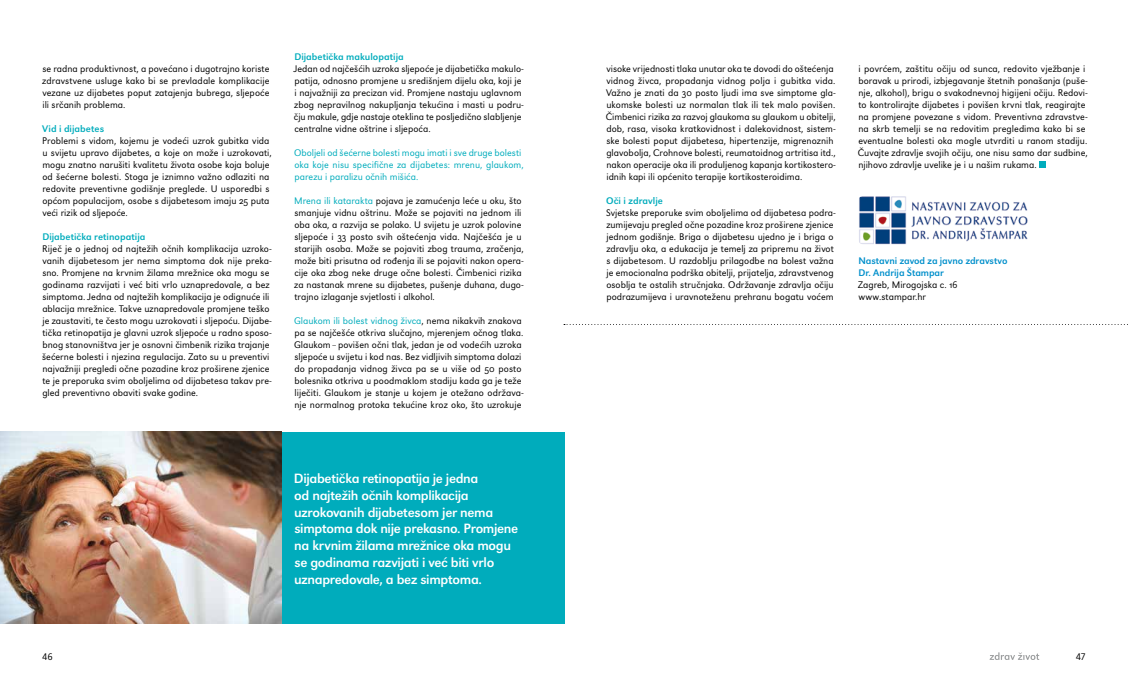
<style>
.page{position:relative;width:1128px;height:690px;background:#fff}
.page>*{position:absolute;margin:0;border:0;box-sizing:border-box;transform-origin:0 0}
.t1{font:14px/16.8px "URW Grotesk TOT";letter-spacing:-.025em;color:#fff}
.t2{font:300 10px/12px "URW Grotesk TOT";color:#000}
.t3{font:300 10px/12px "URW Grotesk TOT";color:#00acbc}
.t4{font:10px/12px "URW Grotesk TOT";color:#008fcb}
.t5{font:10px "URW Grotesk TOT";letter-spacing:.005em;color:#00acbc}
.s1{font-family:"URW Grotesk SCTOT"}
.s2{color:#00acbc}
.s3{font-weight:300;color:#000}
.s4{font-family:"URW Grotesk SCTOT";font-weight:300;color:#000}
</style>
<div class="page">
<svg style="left:990px;top:652px;width:49px;height:8px"></svg>
<div style="left:282px;top:432px;width:283px;height:192px;background:#00acbc"></div>
<img style="left:0;top:432px;width:282px;height:192px">
<img style="left:859px;top:196px;width:169px;height:48px">
<svg style="left:564px;top:324px;width:564px;height:1px"></svg>
<svg style="left:1039px;top:162px;width:6px;height:6px"></svg>
<p class="t2" style="left:42px;top:63px;width:229px;text-align:justify">se radna produktivnost, a povećano i dugotrajno koriste zdravstvene usluge kako bi se prevladale komplikacije vezane uz dijabetes poput zatajenja bubrega, sljepoće ili srčanih problema.</p>
<p class="t5" style="left:42px;top:123px;width:63px">Vid i dijabetes</p>
<p class="t2" style="left:42px;top:135px;width:231px">Problemi s vidom, kojemu je vodeći uzrok gubitka vida u svijetu upravo dijabetes, a koje on može i uzrokovati, mogu znatno narušiti kvalitetu života osobe koja boluje od šećerne bolesti. Stoga je iznimno važno odlaziti na redovite preventivne godišnje preglede. U usporedbi s općom populacijom, osobe s dijabetesom imaju <span class="s1">25</span> puta veći rizik od sljepoće.</p>
<p class="t5" style="left:42px;top:231px;width:105px">Dijabetička retinopatija</p>
<p class="t2" style="left:42px;top:243px;width:231px">Riječ je o jednoj od najtežih očnih komplikacija uzroko&shy;vanih dijabetesom jer nema simptoma dok nije preka&shy;sno. Promjene na krvnim žilama mrežnice oka mogu se godinama razvijati i već biti vrlo uznapredovale, a bez simptoma. Jedna od najtežih komplikacija je odignuće ili ablacija mrežnice. Takve uznapredovale promjene teško je zaustaviti, te često mogu uzrokovati i sljepoću. Dijabe&shy;tička retinopatija je glavni uzrok sljepoće u radno sposo&shy;bnog stanovništva jer je osnovni čimbenik rizika trajanje šećerne bolesti i njezina regulacija. Zato su u preventivi najvažniji pregledi očne pozadine kroz proširene zjenice te je preporuka svim oboljelima od dijabetesa takav pre&shy;gled preventivno obaviti svake godine.</p>
<p class="t5" style="left:294px;top:51px;width:111px">Dijabetička makulopatija</p>
<p class="t2" style="left:294px;top:63px;width:231px">Jedan od najčešćih uzroka sljepoće je dijabetička makulo&shy;patija, odnosno promjene u središnjem dijelu oka, koji je i najvažniji za precizan vid. Promjene nastaju uglavnom zbog nepravilnog nakupljanja tekućina i masti u podru&shy;čju makule, gdje nastaje oteklina te posljedično slabljenje centralne vidne oštrine i sljepoća.</p>
<p class="t3" style="left:294px;top:147px;width:231px">Oboljeli od šećerne bolesti mogu imati i sve druge bolesti oka koje nisu specifične za dijabetes: mrenu, glaukom, parezu i paralizu očnih mišića.</p>
<p class="t2" style="left:294px;top:195px;width:231px"><span class="s2">Mrena ili katarakta</span> pojava je zamućenja leće u oku, što smanjuje vidnu oštrinu. Može se pojaviti na jednom ili oba oka, a razvija se polako. U svijetu je uzrok polovine sljepoće i <span class="s1">33</span> posto svih oštećenja vida. Najčešća je u starijih osoba. Može se pojaviti zbog trauma, zračenja, može biti prisutna od rođenja ili se pojaviti nakon opera&shy;cije oka zbog neke druge očne bolesti. Čimbenici rizika za nastanak mrene su dijabetes, pušenje duhana, dugo&shy;trajno izlaganje svjetlosti i alkohol.</p>
<p class="t2" style="left:294px;top:315px;width:231px"><span class="s2">Glaukom ili bolest vidnog živca</span>, nema nikakvih znakova pa se najčešće otkriva slučajno, mjerenjem očnog tlaka.<br>Glaukom–povišen očni tlak, jedan je od vodećih uzroka sljepoće u svijetu i kod nas. Bez vidljivih simptoma dolazi do propadanja vidnog živca pa se u više od <span class="s1">50</span> posto bolesnika otkriva u poodmaklom stadiju kada ga je teže liječiti. Glaukom je stanje u kojem je otežano održava&shy;nje normalnog protoka tekućine kroz oko, što uzrokuje</p>
<p class="t1" style="left:294px;top:470px;width:226px">Dijabetička retinopatija je jedna<br>od najtežih očnih komplikacija uzrokovanih dijabetesom jer nema simptoma dok nije prekasno. Promjene na krvnim žilama mrežnice oka mogu se godinama razvijati i već biti vrlo uznapredovale, a bez simptoma.</p>
<p class="t2" style="left:606px;top:63px;width:232px">visoke vrijednosti tlaka unutar oka te dovodi do oštećenja vidnog živca, propadanja vidnog polja i gubitka vida.<br>Važno je znati da <span class="s1">30</span> posto ljudi ima sve simptome gla&shy;ukomske bolesti uz normalan tlak ili tek malo povišen.<br>Čimbenici rizika za razvoj glaukoma su glaukom u obitelji, dob, rasa, visoka kratkovidnost i dalekovidnost, sistem&shy;ske bolesti poput dijabetesa, hipertenzije, migrenoznih glavobolja, Crohnove bolesti, reumatoidnog artritisa itd., nakon operacije oka ili produljenog kapanja kortikostero&shy;idnih kapi ili općenito terapije kortikosteroidima.</p>
<p class="t5" style="left:606px;top:195px;width:58px">Oči i zdravlje</p>
<p class="t2" style="left:606px;top:207px;width:231px">Svjetske preporuke svim oboljelima od dijabetesa podra&shy;zumijevaju pregled očne pozadine kroz proširene zjenice jednom godišnje. Briga o dijabetesu ujedno je i briga o zdravlju oka, a edukacija je temelj za pripremu na život s dijabetesom. U razdoblju prilagodbe na bolest važna je emocionalna podrška obitelji, prijatelja, zdravstvenog osoblja te ostalih stručnjaka. Održavanje zdravlja očiju podrazumijeva i uravnoteženu prehranu bogatu voćem</p>
<p class="t2" style="left:858px;top:63px;width:231px">i povrćem, zaštitu očiju od sunca, redovito vježbanje i boravak u prirodi, izbjegavanje štetnih ponašanja (puše&shy;nje, alkohol), brigu o svakodnevnoj higijeni očiju. Redovi&shy;to kontrolirajte dijabetes i povišen krvni tlak, reagirajte na promjene povezane s vidom. Preventivna zdravstve&shy;na skrb temelji se na redovitim pregledima kako bi se eventualne bolesti oka mogle utvrditi u ranom stadiju.<br>Čuvajte zdravlje svojih očiju, one nisu samo dar sudbine, njihovo zdravlje uvelike je i u našim rukama.</p>
<p class="t4" style="left:858px;top:255px;width:151px">Nastavni zavod za javno zdravstvo<br>Dr. Andrija Štampar<br><span class="s3">Zagreb, Mirogojska c.</span> <span class="s4">16 </span><span class="s3">www.stampar.hr</span></p>
<p class="t2" style="left:42px;top:651px;width:12px">46</p>
<p class="t2" style="left:1076px;top:651px;width:12px">47</p>
</div>
